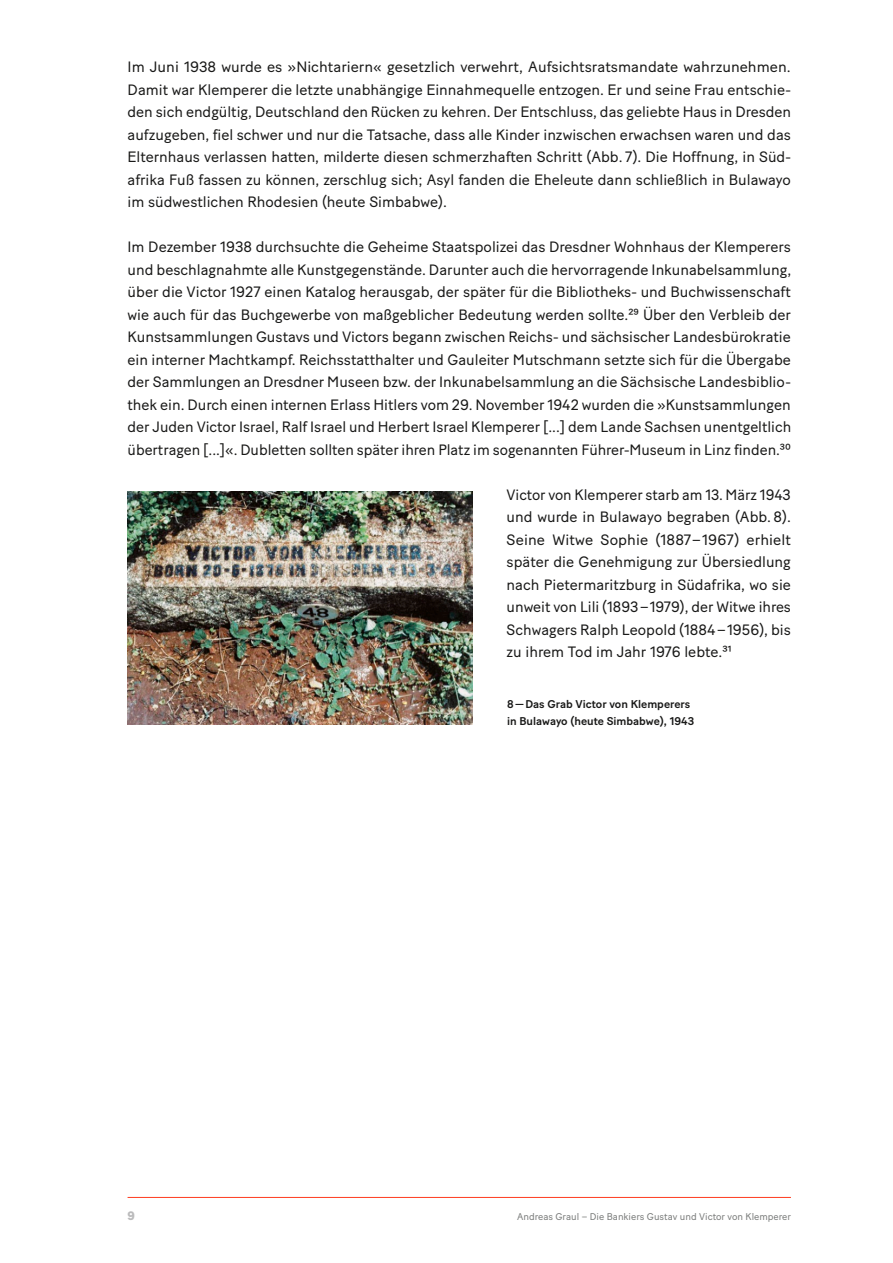
<style>
.page{position:relative;width:893px;height:1263px;background:#fff}
.page>*{position:absolute;margin:0;border:0;box-sizing:border-box;transform-origin:0 0}
.P-Fließtext{font:15px/22.5px "Baton Turbo";color:#191918;text-align:justify}
.t1{font:800 12.3px "Baton Turbo";color:#bbbbbc}
.Cap-BU{font:500 11.25px/16.5px "Baton Turbo";color:#191918}
.t2{font:9.75px "Baton Turbo";color:#797b7a}
</style>
<div class="page">
<hr style="left:128px;top:1197px;width:663px;height:1px;background:#fe3b1e">
<img style="left:128px;top:491px;width:345px;height:233px">
<p class="P-Fließtext" style="left:128px;top:54px;width:665px">Im Juni 1938 wurde es »Nichtariern« gesetzlich verwehrt, Aufsichtsratsmandate wahrzunehmen.<br>Damit war Klemperer die letzte unabhängige Einnahmequelle entzogen. Er und seine Frau entschie&shy;den sich endgültig, Deutschland den Rücken zu kehren. Der Entschluss, das geliebte Haus in Dresden aufzugeben, fiel schwer und nur die Tatsache, dass alle Kinder inzwischen erwachsen waren und das Elternhaus verlassen hatten, milderte diesen schmerzhaften Schritt (Abb. 7). Die Hoffnung, in Süd&shy;afrika Fuß fassen zu können, zerschlug sich; Asyl fanden die Eheleute dann schließlich in Bulawayo im südwestlichen Rhodesien (heute Simbabwe).</p>
<p class="P-Fließtext" style="left:128px;top:234px;width:665px">Im Dezember 1938 durchsuchte die Geheime Staatspolizei das Dresdner Wohnhaus der Klemperers und beschlagnahmte alle Kunstgegenstände. Darunter auch die hervorragende Inkunabelsammlung, über die Victor 1927 einen Katalog herausgab, der später für die Bibliotheks- und Buchwissenschaft wie auch für das Buchgewerbe von maßgeblicher Bedeutung werden sollte.29 Über den Verbleib der Kunstsammlungen Gustavs und Victors begann zwischen Reichs- und sächsischer Landesbürokratie ein interner Machtkampf. Reichsstatthalter und Gauleiter Mutschmann setzte sich für die Übergabe der Sammlungen an Dresdner Museen bzw. der Inkunabelsammlung an die Sächsische Landesbiblio&shy;thek ein. Durch einen internen Erlass Hitlers vom 29. November 1942 wurden die »Kunstsammlungen der Juden Victor Israel, Ralf Israel und Herbert Israel Klemperer [...] dem Lande Sachsen unentgeltlich übertragen [...]«. Dubletten sollten später ihren Platz im sogenannten Führer-Museum in Linz finden.30</p>
<p class="P-Fließtext" style="left:507px;top:482px;width:286px">Victor von Klemperer starb am 13. März 1943 und wurde in Bulawayo begraben (Abb. 8).<br>Seine Witwe Sophie (1887–1967) erhielt später die Genehmigung zur Übersiedlung nach Pietermaritzburg in Südafrika, wo sie unweit von Lili (1893–1979), der Witwe ihres Schwagers Ralph Leopold (1884–1956), bis zu ihrem Tod im Jahr 1976 lebte.31</p>
<p class="Cap-BU" style="left:507px;top:695px;width:189px">8—Das Grab Victor von Klemperers in Bulawayo (heute Simbabwe), 1943</p>
<p class="t1" style="left:128px;top:1206px;width:9px">9</p>
<p class="t2" style="left:517px;top:1209px;width:275px">Andreas Graul – Die Bankiers Gustav und Victor von Klemperer</p>
</div>
